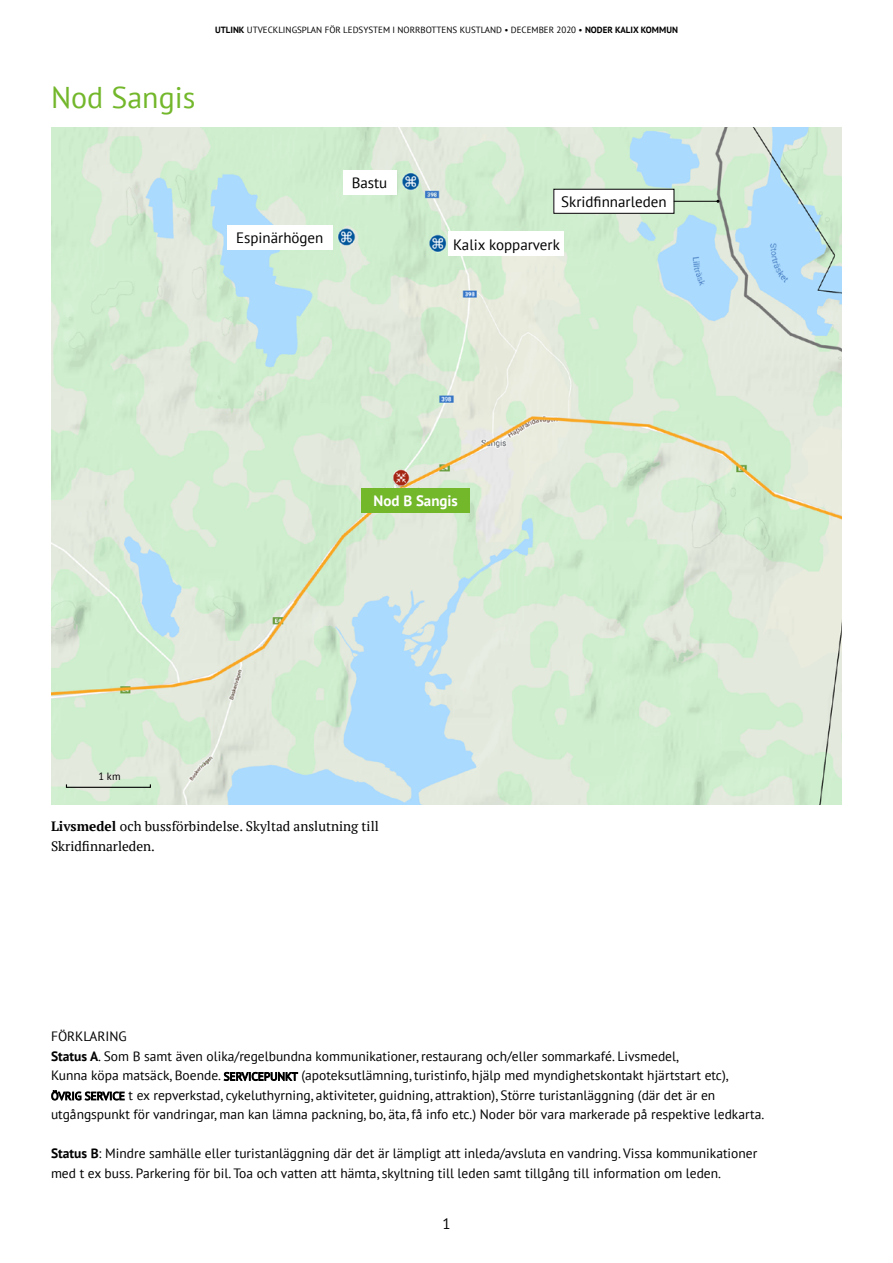
<style>
.page{position:relative;width:893px;height:1263px;background:#fff}
.page>*{position:absolute;margin:0;border:0;box-sizing:border-box;transform-origin:0 0}
.t1{font:30px "PT Sans";color:#73b72b}
.t2{font:15px "PT Sans";color:#000}
.t3{font:700 15px "PT Sans";color:#fff}
.t4{font:13.5px/19.5px "PT Sans";color:#000}
.t5{font:13.5px/19.5px "PT Serif";color:#000}
.t6{font:10.5px "PT Sans";color:#000}
.t7{font:9px "PT Sans";color:#000}
.s1{font-weight:700}
.s2{font-size:11.25px}
</style>
<div class="page">
<img style="left:51px;top:128px;width:791px;height:677px">
<div style="left:66px;top:784px;width:85px;height:4px;border:1px solid #000"></div>
<div style="left:361px;top:488px;width:109px;height:24px;background:#73b72b"></div>
<div style="left:227px;top:225px;width:106px;height:25px;background:#fff"></div>
<div style="left:449px;top:232px;width:115px;height:24px;background:#fff"></div>
<div style="left:343px;top:171px;width:53px;height:24px;background:#fff"></div>
<div style="left:554px;top:189px;width:120px;height:24px;background:#fff"></div>
<div style="left:553px;top:189px;width:121px;height:25px;border:1px solid #000"></div>
<hr style="left:674px;top:201px;width:44px;height:1px;background:#000">
<h1 class="t1" style="left:51px;top:78px;width:146px">Nod Sangis</h1>
<p class="t7" style="left:215px;top:24px;width:464px"><span class="s1">UTLINK</span> UTVECKLINGSPLAN FÖR LEDSYSTEM I NORRBOTTENS KUSTLAND • DECEMBER 2020 • <span class="s1">NODER KALIX KOMMUN</span></p>
<p class="t2" style="left:352px;top:173px;width:37px">Bastu</p>
<p class="t2" style="left:561px;top:192px;width:107px">Skridfinnarleden</p>
<p class="t2" style="left:236px;top:228px;width:89px">Espinärhögen</p>
<p class="t2" style="left:453px;top:235px;width:108px">Kalix kopparverk</p>
<p class="t3" style="left:374px;top:491px;width:86px">Nod B Sangis</p>
<p class="t6" style="left:98px;top:770px;width:24px">1 km</p>
<p class="t5" style="left:51px;top:816px;width:329px"><span class="s1">Livsmedel</span> och bussförbindelse. Skyltad anslutning till<br>Skridfinnarleden.</p>
<p class="t4" style="left:51px;top:1026px;width:715px">FÖRKLARING<br><span class="s1">Status A</span>. Som B samt även olika/regelbundna kommunikationer, restaurang och/eller sommarkafé. Livsmedel,<br>Kunna köpa matsäck, Boende. <span class="s2">SERVICEPUNKT</span> (apoteksutlämning, turistinfo, hjälp med myndighetskontakt hjärtstart etc),<br><span class="s2">ÖVRIG SERVICE</span> t ex repverkstad, cykeluthyrning, aktiviteter, guidning, attraktion), Större turistanläggning (där det är en utgångspunkt för vandringar, man kan lämna packning, bo, äta, få info etc.) Noder bör vara markerade på respektive ledkarta.</p>
<p class="t4" style="left:51px;top:1143px;width:708px"><span class="s1">Status B</span>: Mindre samhälle eller turistanläggning där det är lämpligt att inleda/avsluta en vandring. Vissa kommunikationer med t ex buss. Parkering för bil. Toa och vatten att hämta, skyltning till leden samt tillgång till information om leden.</p>
<p class="t2" style="left:442px;top:1214px;width:10px">1</p>
</div>
